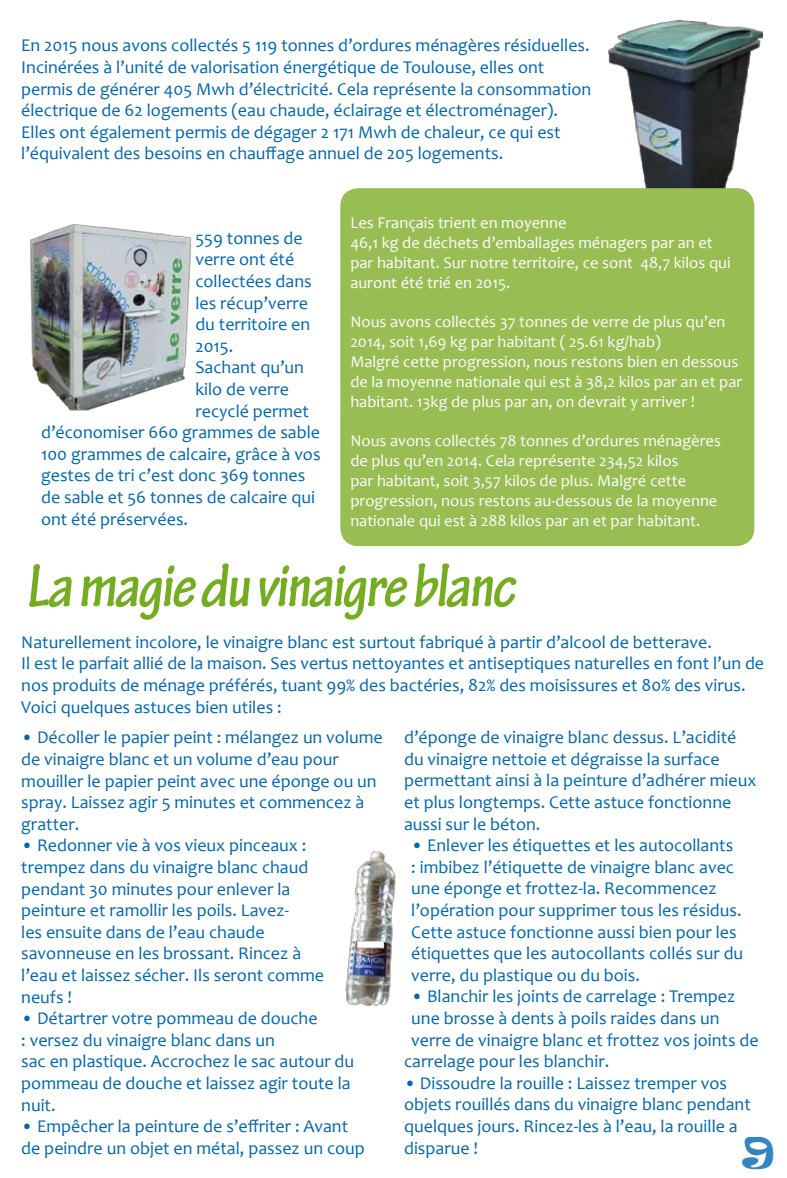
<style>
.page{position:relative;width:787px;height:1178px;background:#fff}
.page>*{position:absolute;margin:0;border:0;box-sizing:border-box;transform-origin:0 0}
.t1{font:700 condensed 64.8px "Tekton Pro";color:#75ad21}
.t2{font:40.5px "Ravie";color:#0067b0}
.t3{font:18px/21.6px "Candara";color:#0067b0}
.t4{font:16.5px/19.8px "Candara";color:#fff}
</style>
<div class="page">
<img style="left:30px;top:224px;width:162px;height:187px">
<img style="left:608px;top:20px;width:154px;height:198px">
<div style="left:340px;top:188px;width:414px;height:358px;background:#97bd53;border-radius:18px"></div>
<img style="left:345px;top:852px;width:51px;height:154px">
<p class="t3" style="left:21px;top:35px;width:571px">En 2015 nous avons collectés 5 119 tonnes d’ordures ménagères résiduelles.<br>Incinérées à l’unité de valorisation énergétique de Toulouse, elles ont permis de générer 405 Mwh d’électricité. Cela représente la consommation électrique de 62 logements (eau chaude, éclairage et électroménager).<br>Elles ont également permis de dégager 2 171 Mwh de chaleur, ce qui est l’équivalent des besoins en chauffage annuel de 205 logements.</p>
<p class="t4" style="left:350px;top:213px;width:382px">Les Français trient en moyenne<br>46,1 kg de déchets d’emballages ménagers par an et par habitant. Sur notre territoire, ce sont 48,7 kilos qui auront été trié en 2015.</p>
<p class="t4" style="left:350px;top:312px;width:393px">Nous avons collectés 37 tonnes de verre de plus qu’en 2014, soit 1,69 kg par habitant ( 25.61 kg/hab)<br>Malgré cette progression, nous restons bien en dessous de la moyenne nationale qui est à 38,2 kilos par an et par habitant. 13kg de plus par an, on devrait y arriver !</p>
<p class="t4" style="left:350px;top:431px;width:372px">Nous avons collectés 78 tonnes d’ordures ménagères de plus qu’en 2014. Cela représente 234,52 kilos<br>par habitant, soit 3,57 kilos de plus. Malgré cette progression, nous restons au-dessous de la moyenne nationale qui est à 288 kilos par an et par habitant.</p>
<h1 class="t1" style="left:26px;top:548px;width:499px">La magie du vinaigre blanc</h1>
<p class="t3" style="left:21px;top:631px;width:744px">Naturellement incolore, le vinaigre blanc est surtout fabriqué à partir d’alcool de betterave.<br>Il est le parfait allié de la maison. Ses vertus nettoyantes et antiseptiques naturelles en font l’un de nos produits de ménage préférés, tuant 99% des bactéries, 82% des moisissures et 80% des virus.<br>Voici quelques astuces bien utiles :</p>
<p class="t3" style="left:21px;top:727px;width:363px">• Décoller le papier peint : mélangez un volume de vinaigre blanc et un volume d’eau pour mouiller le papier peint avec une éponge ou un spray. Laissez agir 5 minutes et commencez à gratter.</p>
<p class="t3" style="left:21px;top:835px;width:304px">• Redonner vie à vos vieux pinceaux : trempez dans du vinaigre blanc chaud pendant 30 minutes pour enlever la peinture et ramollir les poils. Lavez-<br>les ensuite dans de l’eau chaude savonneuse en les brossant. Rincez à l’eau et laissez sécher. Ils seront comme neufs !</p>
<p class="t3" style="left:21px;top:1008px;width:334px">• Détartrer votre pommeau de douche<br>: versez du vinaigre blanc dans un<br>sac en plastique. Accrochez le sac autour du pommeau de douche et laissez agir toute la nuit.</p>
<p class="t3" style="left:21px;top:1116px;width:345px">• Empêcher la peinture de s’effriter : Avant de peindre un objet en métal, passez un coup</p>
<p class="t3" style="left:195px;top:227px;width:109px">559 tonnes de</p>
<p class="t3" style="left:195px;top:249px;width:100px">verre ont été</p>
<p class="t3" style="left:195px;top:270px;width:118px">collectées dans</p>
<p class="t3" style="left:195px;top:292px;width:114px">les récup’verre</p>
<p class="t3" style="left:195px;top:314px;width:116px">du territoire en</p>
<p class="t3" style="left:195px;top:335px;width:39px">2015.</p>
<p class="t3" style="left:195px;top:357px;width:110px">Sachant qu’un</p>
<p class="t3" style="left:195px;top:378px;width:95px">kilo de verre</p>
<p class="t3" style="left:195px;top:400px;width:115px">recyclé permet</p>
<p class="t3" style="left:41px;top:422px;width:280px">d’économiser 660 grammes de sable</p>
<p class="t3" style="left:41px;top:443px;width:281px">100 grammes de calcaire, grâce à vos</p>
<p class="t3" style="left:41px;top:465px;width:266px">gestes de tri c’est donc 369 tonnes</p>
<p class="t3" style="left:41px;top:486px;width:275px">de sable et 56 tonnes de calcaire qui</p>
<p class="t3" style="left:41px;top:508px;width:148px">ont été préservées.</p>
<p class="t3" style="left:404px;top:726px;width:354px">d’éponge de vinaigre blanc dessus. L’acidité du vinaigre nettoie et dégraisse la surface permettant ainsi à la peinture d’adhérer mieux et plus longtemps. Cette astuce fonctionne aussi sur le béton.</p>
<p class="t3" style="left:411px;top:834px;width:333px">• Enlever les étiquettes et les autocollants<br>: imbibez l’étiquette de vinaigre blanc avec une éponge et frottez-la. Recommencez l’opération pour supprimer tous les résidus.<br>Cette astuce fonctionne aussi bien pour les étiquettes que les autocollants collés sur du verre, du plastique ou du bois.</p>
<p class="t3" style="left:411px;top:986px;width:325px">• Blanchir les joints de carrelage : Trempez</p>
<p class="t3" style="left:411px;top:1007px;width:310px">une brosse à dents à poils raides dans un</p>
<p class="t3" style="left:411px;top:1029px;width:349px">verre de vinaigre blanc et frottez vos joints de</p>
<p class="t3" style="left:404px;top:1050px;width:207px">carrelage pour les blanchir.</p>
<p class="t3" style="left:404px;top:1072px;width:348px">• Dissoudre la rouille : Laissez tremper vos objets rouillés dans du vinaigre blanc pendant quelques jours. Rincez-les à l’eau, la rouille a disparue !</p>
<h2 class="t2" style="left:742px;top:1126px;width:34px">9</h2>
</div>
